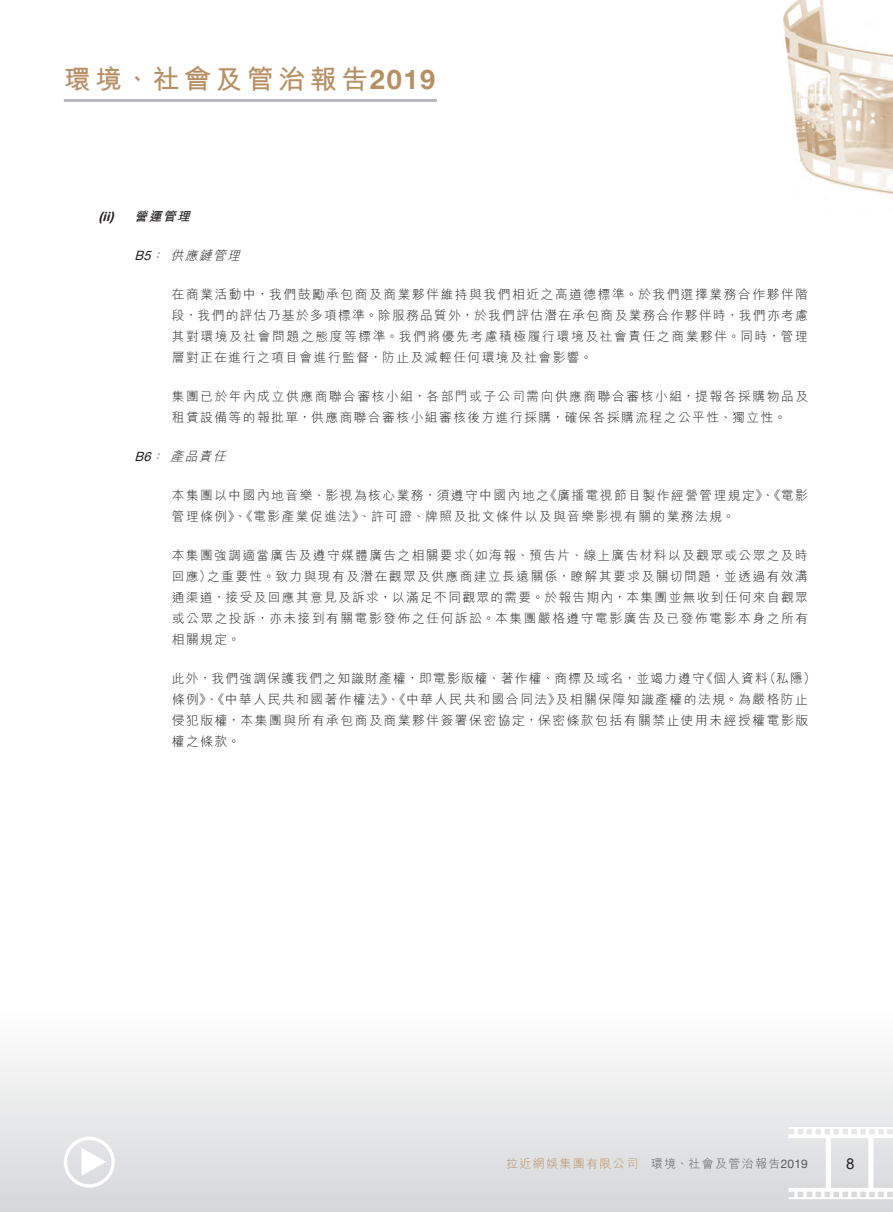
<style>
.page{position:relative;width:893px;height:1212px;background:#fff}
.page>*{position:absolute;margin:0;border:0;box-sizing:border-box;transform-origin:0 0}
.t1{font:700 27px "M Hei HK";letter-spacing:.165em;color:#b68f64}
.t2{font:15px "Arial";color:#231f20}
._14_______P6{font:300 12.75px/21px "M Hei HK";letter-spacing:.115em;color:#231f20}
._06_______H4{font:italic 300 12.75px "M Hei HK";color:#231f20}
._05_____H3{font:italic 700 12.75px "Helvetica Neue";color:#231f20}
.t3{font:300 12px "M Hei HK";letter-spacing:.115em;color:#b68f64}
.s1{font-family:"Helvetica Neue"}
.s2{font-family:"M Hei HK"}
.s3{font-family:"Helvetica Neue";font-weight:400}
.s4{color:#57585a}
.s5{font-family:"Helvetica Neue";font-weight:400;color:#57585a}
</style>
<div class="page">
<hr style="left:64px;top:99px;width:373px;height:3px;background:#b8b9bc">
<div style="left:0;top:1009px;width:893px;height:203px;background:linear-gradient(to bottom,#feffff,#d5d6d8)"></div>
<img style="left:783px;top:0;width:110px;height:194px">
<svg style="left:788px;top:1127px;width:105px;height:72px"></svg>
<svg style="left:64px;top:1136px;width:51px;height:51px"></svg>
<h1 class="t1" style="left:64px;top:60px;width:373px">環境、社會及管治報告<span class="s1">2019</span></h1>
<p class="_05_____H3" style="left:98px;top:206px;width:97px">(ii) <span class="s2">營運管理</span></p>
<p class="_06_______H4" style="left:134px;top:248px;width:110px"><span class="s3">B5</span>：供應鏈管理</p>
<p class="_14_______P6" style="left:172px;top:283px;width:638px;text-align:justify">在商業活動中，我們鼓勵承包商及商業夥伴維持與我們相近之高道德標準。於我們選擇業務合作夥伴階段，我們的評估乃基於多項標準。除服務品質外，於我們評估潛在承包商及業務合作夥伴時，我們亦考慮其對環境及社會問題之態度等標準。我們將優先考慮積極履行環境及社會責任之商業夥伴。同時，管理層對正在進行之項目會進行監督，防止及減輕任何環境及社會影響。</p>
<p class="_14_______P6" style="left:172px;top:385px;width:638px">集團已於年內成立供應商聯合審核小組，各部門或子公司需向供應商聯合審核小組，提報各採購物品及租賃設備等的報批單，供應商聯合審核小組審核後方進行採購，確保各採購流程之公平性、獨立性。</p>
<p class="_06_______H4" style="left:134px;top:449px;width:96px"><span class="s3">B6</span>：產品責任</p>
<p class="_14_______P6" style="left:172px;top:484px;width:638px">本集團以中國內地音樂、影視為核心業務，須遵守中國內地之《廣播電視節目製作經營管理規定》、《電影管理條例》、《電影產業促進法》、許可證、牌照及批文條件以及與音樂影視有關的業務法規。</p>
<p class="_14_______P6" style="left:172px;top:544px;width:638px;text-align:justify">本集團強調適當廣告及遵守媒體廣告之相關要求（如海報、預告片、線上廣告材料以及觀眾或公眾之及時回應）之重要性。致力與現有及潛在觀眾及供應商建立長遠關係，瞭解其要求及關切問題，並透過有效溝通渠道，接受及回應其意見及訴求，以滿足不同觀眾的需要。於報告期內，本集團並無收到任何來自觀眾或公眾之投訴，亦未接到有關電影發佈之任何訴訟。本集團嚴格遵守電影廣告及已發佈電影本身之所有相關規定。</p>
<p class="_14_______P6" style="left:172px;top:667px;width:646px">此外，我們強調保護我們之知識財產權，即電影版權、著作權、商標及域名，並竭力遵守《個人資料（私隱）條例》、《中華人民共和國著作權法》、《中華人民共和國合同法》及相關保障知識產權的法規。為嚴格防止侵犯版權，本集團與所有承包商及商業夥伴簽署保密協定，保密條款包括有關禁止使用未經授權電影版權之條款。</p>
<p class="t3" style="left:506px;top:1158px;width:303px">拉近網娛集團有限公司 <span class="s4">環境、社會及管治報告</span><span class="s5">2019</span></p>
<p class="t2" style="left:846px;top:1153px;width:10px">8</p>
</div>
